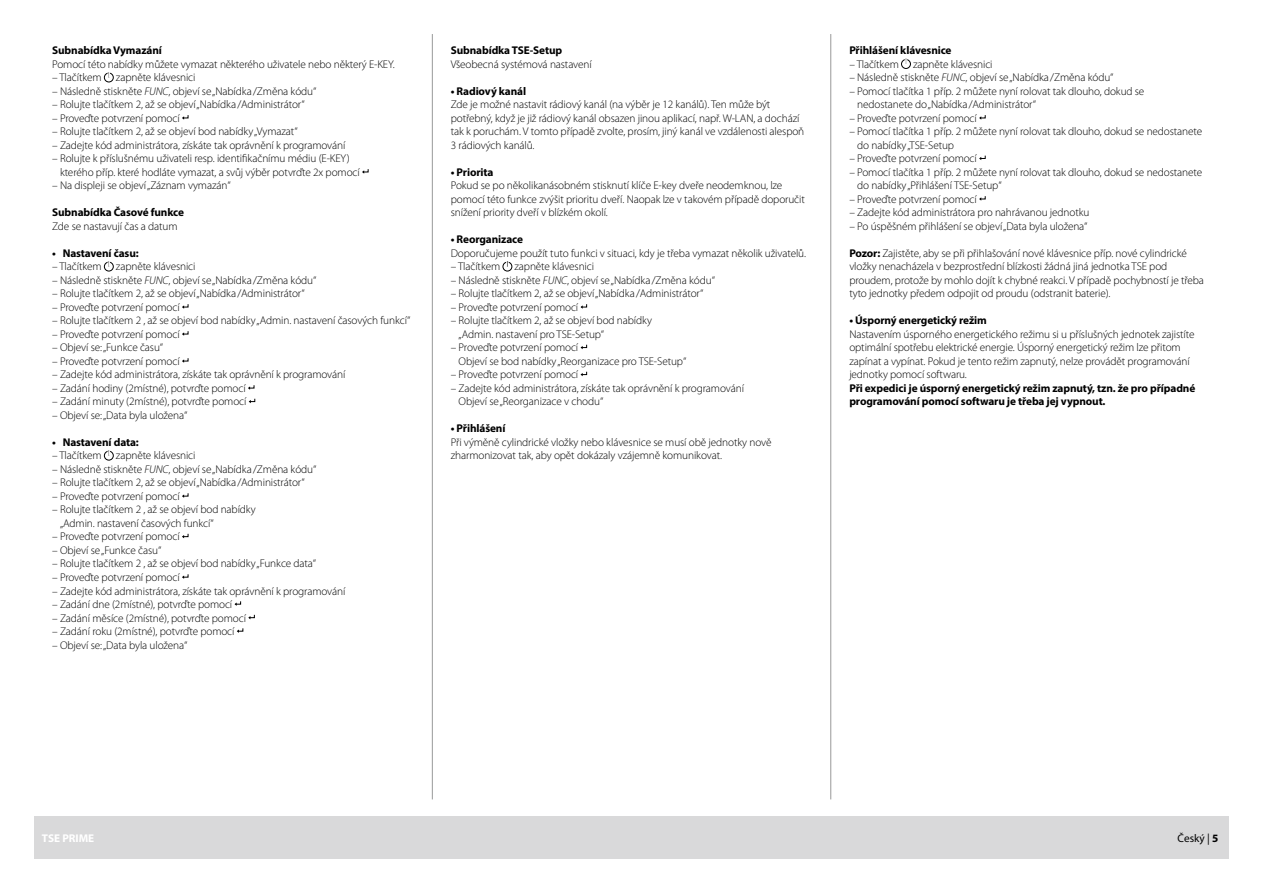
<style>
.page{position:relative;width:1263px;height:893px;background:#fff}
.page>*{position:absolute;margin:0;border:0;box-sizing:border-box;transform-origin:0 0}
.t1{font:300 11.25px/13.5px "Myriad Pro";letter-spacing:-.01em;color:#000}
.t2{font:700 11.25px/13.5px "Myriad Pro";letter-spacing:-.01em;color:#000}
.t3{font:700 11.25px "Myriad Pro";color:#fff}
.t4{font:11.25px "Myriad Pro";color:#000}
.s1{font-style:italic}
.s2{font-weight:700}
</style>
<div class="page">
<hr style="left:432px;top:34px;width:1px;height:765px;background:#989999">
<hr style="left:830px;top:34px;width:1px;height:765px;background:#989999">
<div style="left:34px;top:816px;width:1195px;height:43px;background:#d9d9da"></div>
<div style="left:104px;top:73px;width:10px;height:9px;border:1px solid #000;border-radius:50%"></div>
<svg style="left:182px;top:115px;width:7px;height:5px"></svg>
<svg style="left:362px;top:169px;width:7px;height:5px"></svg>
<div style="left:104px;top:262px;width:10px;height:9px;border:1px solid #000;border-radius:50%"></div>
<svg style="left:182px;top:304px;width:7px;height:5px"></svg>
<svg style="left:182px;top:331px;width:7px;height:5px"></svg>
<svg style="left:182px;top:358px;width:7px;height:5px"></svg>
<svg style="left:248px;top:385px;width:7px;height:5px"></svg>
<svg style="left:249px;top:398px;width:7px;height:5px"></svg>
<div style="left:104px;top:451px;width:10px;height:9px;border:1px solid #000;border-radius:50%"></div>
<svg style="left:182px;top:493px;width:7px;height:5px"></svg>
<svg style="left:182px;top:533px;width:7px;height:5px"></svg>
<svg style="left:182px;top:574px;width:7px;height:5px"></svg>
<svg style="left:235px;top:601px;width:6px;height:5px"></svg>
<svg style="left:248px;top:614px;width:7px;height:5px"></svg>
<svg style="left:237px;top:628px;width:7px;height:5px"></svg>
<div style="left:503px;top:262px;width:9px;height:9px;border:1px solid #000;border-radius:50%"></div>
<svg style="left:506px;top:261px;width:3px;height:6px"></svg>
<svg style="left:580px;top:304px;width:7px;height:5px"></svg>
<svg style="left:580px;top:344px;width:7px;height:5px"></svg>
<svg style="left:580px;top:371px;width:7px;height:5px"></svg>
<div style="left:901px;top:59px;width:10px;height:10px;border:1px solid #000;border-radius:50%"></div>
<svg style="left:905px;top:58px;width:2px;height:6px"></svg>
<svg style="left:979px;top:115px;width:7px;height:5px"></svg>
<svg style="left:979px;top:155px;width:7px;height:5px"></svg>
<svg style="left:979px;top:196px;width:7px;height:5px"></svg>
<p class="t2" style="left:52px;top:43px;width:111px">Subnabídka Vymazání</p>
<p class="t1" style="left:52px;top:57px;width:344px">Pomocí této nabídky můžete vymazat některého uživatele nebo některý E-KEY.</p>
<p class="t1" style="left:52px;top:71px;width:51px">– Tlačítkem</p>
<p class="t1" style="left:116px;top:71px;width:81px">zapněte klávesnici</p>
<p class="t1" style="left:52px;top:84px;width:266px">– Následně stiskněte <span class="s1">FUNC</span>, objeví se „Nabídka/Změna kódu“</p>
<p class="t1" style="left:52px;top:98px;width:254px">– Rolujte tlačítkem 2, až se objeví „Nabídka/Administrátor“</p>
<p class="t1" style="left:52px;top:111px;width:129px">– Proveďte potvrzení pomocí</p>
<p class="t1" style="left:52px;top:125px;width:247px">– Rolujte tlačítkem 2, až se objeví bod nabídky „Vymazat“</p>
<p class="t1" style="left:52px;top:138px;width:295px">– Zadejte kód administrátora, získáte tak oprávnění k programování</p>
<p class="t1" style="left:60px;top:152px;width:301px;text-indent:-8px">– Rolujte k příslušnému uživateli resp. identifikačnímu médiu (E-KEY) kterého příp. které hodláte vymazat, a svůj výběr potvrďte 2x pomocí</p>
<p class="t1" style="left:52px;top:179px;width:180px">– Na displeji se objeví „Záznam vymazán“</p>
<p class="t2" style="left:52px;top:205px;width:133px">Subnabídka Časové funkce</p>
<p class="t1" style="left:52px;top:219px;width:127px">Zde se nastavují čas a datum</p>
<p class="t2" style="left:52px;top:246px;width:88px">• Nastavení času:</p>
<p class="t1" style="left:52px;top:260px;width:51px">– Tlačítkem</p>
<p class="t1" style="left:116px;top:260px;width:81px">zapněte klávesnici</p>
<p class="t1" style="left:52px;top:273px;width:266px">– Následně stiskněte <span class="s1">FUNC</span>, objeví se „Nabídka/Změna kódu“</p>
<p class="t1" style="left:52px;top:287px;width:254px">– Rolujte tlačítkem 2, až se objeví „Nabídka/Administrátor“</p>
<p class="t1" style="left:52px;top:300px;width:129px">– Proveďte potvrzení pomocí</p>
<p class="t1" style="left:52px;top:314px;width:360px">– Rolujte tlačítkem 2 , až se objeví bod nabídky „Admin. nastavení časových funkcí“</p>
<p class="t1" style="left:52px;top:327px;width:129px">– Proveďte potvrzení pomocí</p>
<p class="t1" style="left:52px;top:341px;width:112px">– Objeví se: „Funkce času“</p>
<p class="t1" style="left:52px;top:354px;width:129px">– Proveďte potvrzení pomocí</p>
<p class="t1" style="left:52px;top:368px;width:295px">– Zadejte kód administrátora, získáte tak oprávnění k programování</p>
<p class="t1" style="left:52px;top:381px;width:195px">– Zadání hodiny (2místné), potvrďte pomocí</p>
<p class="t1" style="left:52px;top:395px;width:196px">– Zadání minuty (2místné), potvrďte pomocí</p>
<p class="t1" style="left:52px;top:408px;width:137px">– Objeví se: „Data byla uložena“</p>
<p class="t2" style="left:52px;top:435px;width:88px">• Nastavení data:</p>
<p class="t1" style="left:52px;top:449px;width:51px">– Tlačítkem</p>
<p class="t1" style="left:116px;top:449px;width:81px">zapněte klávesnici</p>
<p class="t1" style="left:52px;top:462px;width:266px">– Následně stiskněte <span class="s1">FUNC</span>, objeví se „Nabídka/Změna kódu“</p>
<p class="t1" style="left:52px;top:476px;width:254px">– Rolujte tlačítkem 2, až se objeví „Nabídka/Administrátor“</p>
<p class="t1" style="left:52px;top:489px;width:129px">– Proveďte potvrzení pomocí</p>
<p class="t1" style="left:60px;top:503px;width:197px;text-indent:-8px">– Rolujte tlačítkem 2 , až se objeví bod nabídky „Admin. nastavení časových funkcí“</p>
<p class="t1" style="left:52px;top:530px;width:129px">– Proveďte potvrzení pomocí</p>
<p class="t1" style="left:52px;top:543px;width:111px">– Objeví se „Funkce času“</p>
<p class="t1" style="left:52px;top:557px;width:266px">– Rolujte tlačítkem 2 , až se objeví bod nabídky „Funkce data“</p>
<p class="t1" style="left:52px;top:570px;width:129px">– Proveďte potvrzení pomocí</p>
<p class="t1" style="left:52px;top:584px;width:295px">– Zadejte kód administrátora, získáte tak oprávnění k programování</p>
<p class="t1" style="left:52px;top:597px;width:182px">– Zadání dne (2místné), potvrďte pomocí</p>
<p class="t1" style="left:52px;top:611px;width:195px">– Zadání měsíce (2místné), potvrďte pomocí</p>
<p class="t1" style="left:52px;top:624px;width:184px">– Zadání roku (2místné), potvrďte pomocí</p>
<p class="t1" style="left:52px;top:638px;width:137px">– Objeví se: „Data byla uložena“</p>
<p class="t2" style="left:451px;top:43px;width:113px">Subnabídka TSE-Setup</p>
<p class="t1" style="left:451px;top:57px;width:143px">Všeobecná systémová nastavení</p>
<p class="t2" style="left:451px;top:84px;width:77px">• Radiový kanál</p>
<p class="t1" style="left:451px;top:98px;width:355px">Zde je možné nastavit rádiový kanál (na výběr je 12 kanálů). Ten může být potřebný, když je již rádiový kanál obsazen jinou aplikací, např. W-LAN, a dochází tak k poruchám. V tomto případě zvolte, prosím, jiný kanál ve vzdálenosti alespoň 3 rádiových kanálů.</p>
<p class="t2" style="left:451px;top:165px;width:44px">• Priorita</p>
<p class="t1" style="left:451px;top:179px;width:356px">Pokud se po několikanásobném stisknutí klíče E-key dveře neodemknou, lze pomocí této funkce zvýšit prioritu dveří. Naopak lze v takovém případě doporučit snížení priority dveří v blízkém okolí.</p>
<p class="t2" style="left:451px;top:232px;width:74px">• Reorganizace</p>
<p class="t1" style="left:451px;top:246px;width:357px">Doporučujeme použít tuto funkci v situaci, kdy je třeba vymazat několik uživatelů.</p>
<p class="t1" style="left:451px;top:260px;width:51px">– Tlačítkem</p>
<p class="t1" style="left:514px;top:260px;width:81px">zapněte klávesnici</p>
<p class="t1" style="left:451px;top:273px;width:266px">– Následně stiskněte <span class="s1">FUNC</span>, objeví se „Nabídka/Změna kódu“</p>
<p class="t1" style="left:451px;top:287px;width:254px">– Rolujte tlačítkem 2, až se objeví „Nabídka/Administrátor“</p>
<p class="t1" style="left:451px;top:300px;width:129px">– Proveďte potvrzení pomocí</p>
<p class="t1" style="left:459px;top:314px;width:195px;text-indent:-8px">– Rolujte tlačítkem 2, až se objeví bod nabídky „Admin. nastavení pro TSE-Setup“</p>
<p class="t1" style="left:459px;top:341px;width:229px;text-indent:-8px">– Proveďte potvrzení pomocí<br>Objeví se bod nabídky „Reorganizace pro TSE-Setup“</p>
<p class="t1" style="left:451px;top:368px;width:129px">– Proveďte potvrzení pomocí</p>
<p class="t1" style="left:459px;top:381px;width:287px;text-indent:-8px">– Zadejte kód administrátora, získáte tak oprávnění k programování<br>Objeví se „Reorganizace v chodu“</p>
<p class="t2" style="left:451px;top:421px;width:56px">• Přihlášení</p>
<p class="t1" style="left:451px;top:435px;width:322px">Při výměně cylindrické vložky nebo klávesnice se musí obě jednotky nově zharmonizovat tak, aby opět dokázaly vzájemně komunikovat.</p>
<p class="t2" style="left:849px;top:43px;width:104px">Přihlášení klávesnice</p>
<p class="t1" style="left:849px;top:57px;width:51px">– Tlačítkem</p>
<p class="t1" style="left:913px;top:57px;width:81px">zapněte klávesnici</p>
<p class="t1" style="left:849px;top:71px;width:266px">– Následně stiskněte <span class="s1">FUNC</span>, objeví se „Nabídka/Změna kódu“</p>
<p class="t1" style="left:857px;top:84px;width:289px;text-indent:-8px">– Pomocí tlačítka 1 příp. 2 můžete nyní rolovat tak dlouho, dokud se nedostanete do „Nabídka/Administrátor“</p>
<p class="t1" style="left:849px;top:111px;width:129px">– Proveďte potvrzení pomocí</p>
<p class="t1" style="left:857px;top:125px;width:347px;text-indent:-8px">– Pomocí tlačítka 1 příp. 2 můžete nyní rolovat tak dlouho, dokud se nedostanete do nabídky „TSE-Setup</p>
<p class="t1" style="left:849px;top:152px;width:129px">– Proveďte potvrzení pomocí</p>
<p class="t1" style="left:857px;top:165px;width:347px;text-indent:-8px">– Pomocí tlačítka 1 příp. 2 můžete nyní rolovat tak dlouho, dokud se nedostanete do nabídky „Přihlášení TSE-Setup“</p>
<p class="t1" style="left:849px;top:192px;width:129px">– Proveďte potvrzení pomocí</p>
<p class="t1" style="left:849px;top:206px;width:242px">– Zadejte kód administrátora pro nahrávanou jednotku</p>
<p class="t1" style="left:849px;top:219px;width:240px">– Po úspěšném přihlášení se objeví „Data byla uložena“</p>
<p class="t1" style="left:849px;top:246px;width:356px"><span class="s2">Pozor:</span> Zajistěte, aby se při přihlašování nové klávesnice příp. nové cylindrické vložky nenacházela v bezprostřední blízkosti žádná jiná jednotka TSE pod proudem, protože by mohlo dojít k chybné reakci. V případě pochybností je třeba tyto jednotky předem odpojit od proudu (odstranit baterie).</p>
<p class="t2" style="left:849px;top:313px;width:139px">• Úsporný energetický režim</p>
<p class="t1" style="left:849px;top:327px;width:347px">Nastavením úsporného energetického režimu si u příslušných jednotek zajistíte optimální spotřebu elektrické energie. Úsporný energetický režim lze přitom zapínat a vypínat. Pokud je tento režim zapnutý, nelze provádět programování jednotky pomocí softwaru.</p>
<p class="t2" style="left:849px;top:381px;width:348px">Při expedici je úsporný energetický režim zapnutý, tzn. že pro případné programování pomocí softwaru je třeba jej vypnout.</p>
<p class="t3" style="left:42px;top:831px;width:54px">TSE PRIME</p>
<p class="t4" style="left:1177px;top:831px;width:42px">Český | <span class="s2">5</span></p>
</div>
